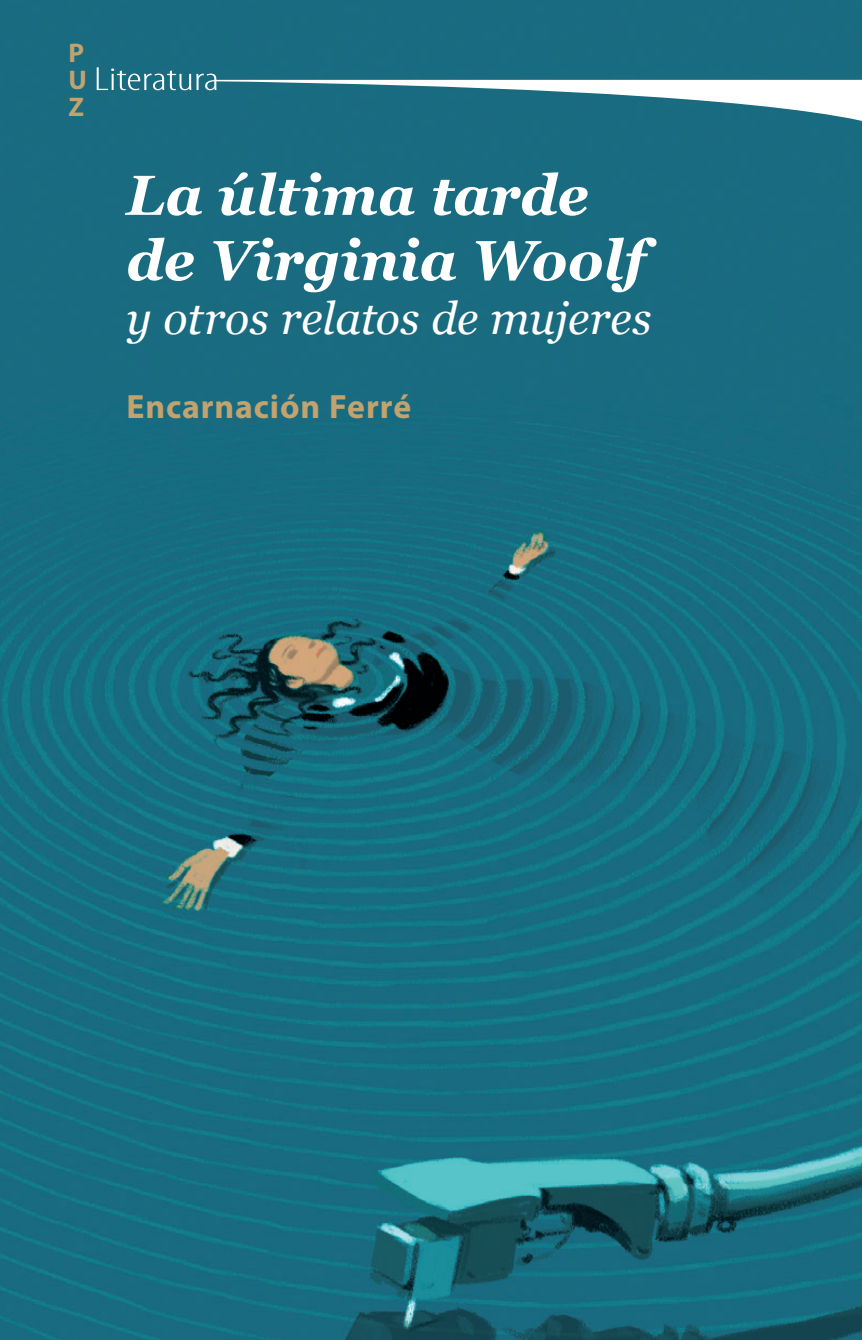
<style>
.page{position:relative;width:862px;height:1340px;background:#fff}
.page>*{position:absolute;margin:0;border:0;box-sizing:border-box;transform-origin:0 0}
.t1{font:italic 700 56.25px/65.2px "Georgia";color:#fff}
.t2{font:italic 45px "Georgia";color:#fff}
.t3{font:700 33.75px "Myriad Pro";letter-spacing:.025em;color:#c2a36f}
.t4{font:700 27px/27px "Myriad Pro";color:#c2a36f;text-align:justify}
</style>
<div class="page">
<img style="left:0;top:0;width:861px;height:1339px">
<svg style="left:97px;top:67px;width:764px;height:81px;background:#3c8193"></svg>
<p class="t4" style="left:68px;top:38px;width:20px">P U Z</p>
<p class="t1" style="left:126px;top:160px;width:520px">La última tarde de Virginia Woolf</p>
<p class="t2" style="left:126px;top:286px;width:526px">y otros relatos de mujeres</p>
<p class="t3" style="left:126px;top:384px;width:286px">Encarnación Ferré</p>
</div>
